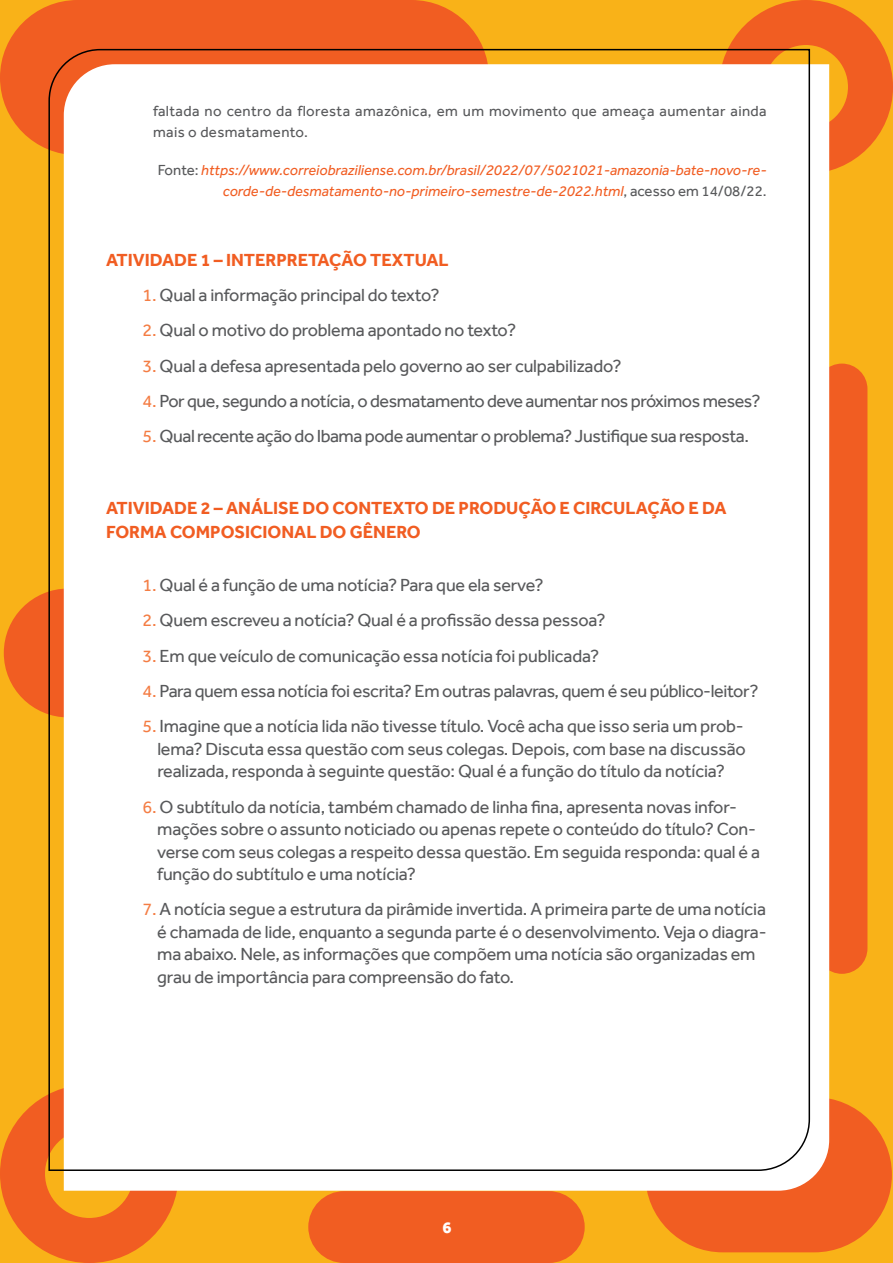
<style>
.page{position:relative;width:893px;height:1263px;background:#f9b218}
.page>*{position:absolute;margin:0;border:0;box-sizing:border-box;transform-origin:0 0}
.t1{font:18px/22.5px "Effra";letter-spacing:-.01em;color:#58595b}
.t2{font:700 18px/24px "Effra";color:#f15d22}
.t3{font:800 16.5px "Effra";color:#fff}
.t4{font:italic 15px/21px "Effra";color:#f15d22;text-align:right}
.t5{font:15px/21px "Effra";letter-spacing:.025em;color:#58595b}
.s1{font-style:normal;color:#58595b}
.s2{color:#f47d44}
</style>
<div class="page">
<div style="left:0;top:0;width:489px;height:155px;background:#f15d22;border-radius:78px"></div>
<div style="left:645px;top:1097px;width:247px;height:155px;background:#f15d22;border-radius:78px"></div>
<div style="left:816px;top:364px;width:51px;height:610px;background:#f15d22;border-radius:26px"></div>
<div style="left:308px;top:1191px;width:277px;height:72px;background:#f15d22;border-radius:36px"></div>
<div style="left:719px;top:0;width:174px;height:174px;border:45px solid #f15d22;border-radius:50%"></div>
<div style="left:0;top:1084px;width:179px;height:179px;border:45px solid #f15d22;border-radius:50%"></div>
<div style="left:4px;top:588px;width:129px;height:129px;background:#f15d22;border-radius:50%"></div>
<div style="left:64px;top:64px;width:765px;height:1127px;background:#fff"></div>
<div style="left:48px;top:48px;width:763px;height:1124px;background:#fff"></div>
<p class="t5" style="left:153px;top:101px;width:615px">faltada no centro da floresta amazônica, em um movimento que ameaça aumentar ainda mais o desmatamento.</p>
<p class="t4" style="left:158px;top:160px;width:610px"><span class="s1">Fonte:</span> https://www.correiobraziliense.com.br/brasil/2022/07/5021021-amazonia-bate-novo-re&shy;corde-de-desmatamento-no-primeiro-semestre-de-2022.html<span class="s1">, acesso em 14/08/22.</span></p>
<p class="t2" style="left:106px;top:248px;width:344px">ATIVIDADE 1 – INTERPRETAÇÃO TEXTUAL</p>
<p class="t1" style="left:142px;top:284px;width:299px"><span class="s2">1.</span> Qual a informação principal do texto?</p>
<p class="t1" style="left:142px;top:319px;width:375px"><span class="s2">2.</span> Qual o motivo do problema apontado no texto?</p>
<p class="t1" style="left:142px;top:354px;width:481px"><span class="s2">3.</span> Qual a defesa apresentada pelo governo ao ser culpabilizado?</p>
<p class="t1" style="left:142px;top:389px;width:619px"><span class="s2">4.</span> Por que, segundo a notícia, o desmatamento deve aumentar nos próximos meses?</p>
<p class="t1" style="left:142px;top:425px;width:608px"><span class="s2">5.</span> Qual recente ação do Ibama pode aumentar o problema? Justifique sua resposta.</p>
<p class="t2" style="left:106px;top:496px;width:622px">ATIVIDADE 2 – ANÁLISE DO CONTEXTO DE PRODUÇÃO E CIRCULAÇÃO E DA<br>FORMA COMPOSICIONAL DO GÊNERO</p>
<p class="t1" style="left:142px;top:574px;width:403px"><span class="s2">1.</span> Qual é a função de uma notícia? Para que ela serve?</p>
<p class="t1" style="left:142px;top:609px;width:465px"><span class="s2">2.</span> Quem escreveu a notícia? Qual é a profissão dessa pessoa?</p>
<p class="t1" style="left:142px;top:644px;width:458px"><span class="s2">3.</span> Em que veículo de comunicação essa notícia foi publicada?</p>
<p class="t1" style="left:142px;top:679px;width:617px"><span class="s2">4.</span> Para quem essa notícia foi escrita? Em outras palavras, quem é seu público-leitor?</p>
<p class="t1" style="left:157px;top:715px;width:590px;text-indent:-15px"><span class="s2">5.</span> Imagine que a notícia lida não tivesse título. Você acha que isso seria um prob&shy;lema? Discuta essa questão com seus colegas. Depois, com base na discussão realizada, responda à seguinte questão: Qual é a função do título da notícia?</p>
<p class="t1" style="left:157px;top:795px;width:604px;text-indent:-15px"><span class="s2">6.</span> O subtítulo da notícia, também chamado de linha fina, apresenta novas infor&shy;mações sobre o assunto noticiado ou apenas repete o conteúdo do título? Con&shy;verse com seus colegas a respeito dessa questão. Em seguida responda: qual é a função do subtítulo e uma notícia?</p>
<p class="t1" style="left:157px;top:898px;width:611px;text-indent:-15px"><span class="s2">7.</span> A notícia segue a estrutura da pirâmide invertida. A primeira parte de uma notícia é chamada de lide, enquanto a segunda parte é o desenvolvimento. Veja o diagra&shy;ma abaixo. Nele, as informações que compõem uma notícia são organizadas em grau de importância para compreensão do fato.</p>
<p class="t3" style="left:442px;top:1217px;width:11px">6</p>
</div>
